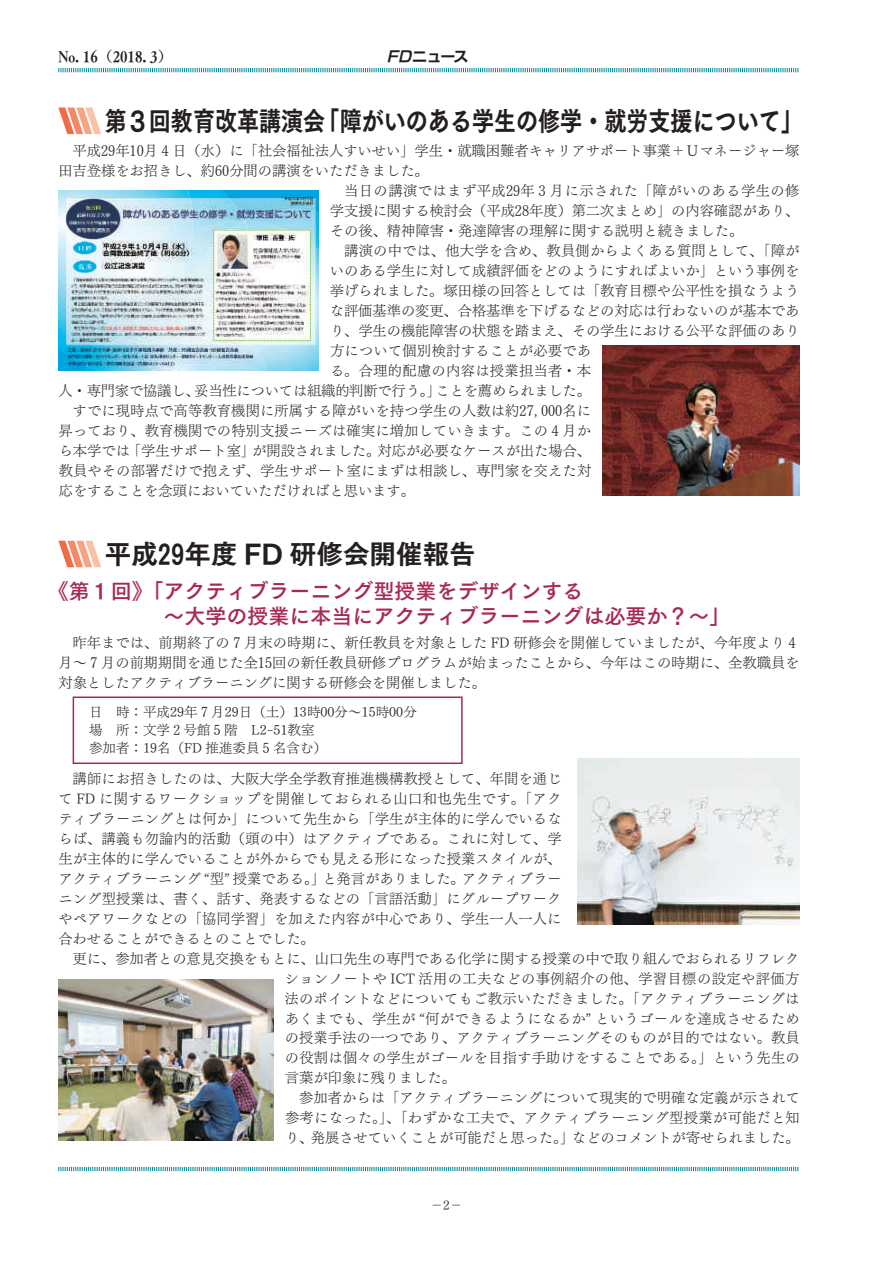
<style>
.page{position:relative;width:893px;height:1263px;background:#fff}
.page>*{position:absolute;margin:0;border:0;box-sizing:border-box;transform-origin:0 0}
.t1{font:26.55px "Tsuku Go Pro E";color:#231f20;scale:.83 1}
.t2{font:26.55px "Tsuku Go Pro E";color:#231f20}
.t3{font:21px/24.8px "Tsuku Go Pro B";color:#a82954}
.t4{font:15px "New Rodin Pro B";color:#231f20}
.t5{font:14.85px "Tsuku A Old Min Pr 6 E";color:#231f20;scale:.8 1}
.t6{font:14.25px/20px "Tsuku Min Pro L";color:#231f20;text-align:justify}
.t7{font:14.25px "Tsuku Min Pro L";letter-spacing:.02em;color:#231f20}
.t8{font:14.25px "Tsuku Min Pro L";letter-spacing:.035em;color:#231f20}
.t9{font:13.5px/18px "Tsuku Min Pro L";color:#231f20}
.t10{font:12.75px "Tsuku Min Pro L";color:#231f20}
.s1{font-family:"Tsuku A Old Min Pr 6 M"}
.s2{font-style:italic}
.s3{font-family:"CID Zen Suuji Tsukushi Min L"}
</style>
<div class="page">
<svg style="left:58px;top:1166px;width:741px;height:6px"></svg>
<svg style="left:58px;top:68px;width:741px;height:5px"></svg>
<svg style="left:58px;top:108px;width:43px;height:26px"></svg>
<svg style="left:58px;top:541px;width:43px;height:26px"></svg>
<div style="left:73px;top:696px;width:390px;height:68px;border:2px solid #a82954"></div>
<img style="left:58px;top:190px;width:260px;height:180px">
<img style="left:602px;top:345px;width:197px;height:150px">
<img style="left:578px;top:758px;width:221px;height:167px">
<img style="left:58px;top:979px;width:215px;height:161px">
<p class="t5" style="left:58px;top:48px;width:144px">No. 16<span class="s1">（</span>2018. 3<span class="s1">）</span></p>
<p class="t4" style="left:387px;top:43px;width:83px"><span class="s2">FD</span>ニュース</p>
<h1 class="t1" style="left:105px;top:97px;width:843px">第３回教育改革講演会「障がいのある学生の修学・就労支援について」</h1>
<p class="t6" style="left:58px;top:138px;width:742px">　平成29年10月<span class="s3">４</span>日（水）に「社会福祉法人すいせい」学生・就職困難者キャリアサポート事業＋Ｕマネージャー塚</p>
<p class="t6" style="left:58px;top:158px;width:372px">田吉登様をお招きし、約60分間の講演をいただきました。</p>
<p class="t8" style="left:330px;top:178px;width:471px">　当日の講演ではまず平成29年<span class="s3">３</span>月に示された「障がいのある学生の修</p>
<p class="t6" style="left:330px;top:199px;width:471px">学支援に関する検討会（平成28年度）第二次まとめ」の内容確認があり、</p>
<p class="t6" style="left:330px;top:219px;width:415px">その後、精神障害・発達障害の理解に関する説明と続きました。</p>
<p class="t7" style="left:330px;top:238px;width:471px">　講演の中では、他大学を含め、教員側からよくある質問として、「障が</p>
<p class="t6" style="left:330px;top:259px;width:471px">いのある学生に対して成績評価をどのようにすればよいか」という事例を</p>
<p class="t6" style="left:330px;top:279px;width:471px">挙げられました。塚田様の回答としては「教育目標や公平性を損なうよう</p>
<p class="t6" style="left:330px;top:299px;width:471px">な評価基準の変更、合格基準を下げるなどの対応は行わないのが基本であ</p>
<p class="t6" style="left:330px;top:319px;width:471px">り、学生の機能障害の状態を踏まえ、その学生における公平な評価のあり</p>
<p class="t7" style="left:330px;top:338px;width:263px">方について個別検討することが必要であ</p>
<p class="t7" style="left:330px;top:358px;width:262px">る。合理的配慮の内容は授業担当者・本</p>
<p class="t6" style="left:59px;top:379px;width:534px">人・専門家で協議し、妥当性については組織的判断で行う。」ことを薦められました。</p>
<p class="t6" style="left:58px;top:399px;width:534px">　すでに現時点で高等教育機関に所属する障がいを持つ学生の人数は約27,000名に</p>
<p class="t6" style="left:59px;top:419px;width:534px">昇っており、教育機関での特別支援ニーズは確実に増加していきます。この<span class="s3">４</span>月か</p>
<p class="t6" style="left:59px;top:439px;width:534px">ら本学では「学生サポート室」が開設されました。対応が必要なケースが出た場合、</p>
<p class="t6" style="left:59px;top:459px;width:534px">教員やその部署だけで抱えず、学生サポート室にまずは相談し、専門家を交えた対</p>
<p class="t6" style="left:59px;top:479px;width:358px">応をすることを念頭においていただければと思います。</p>
<h1 class="t2" style="left:105px;top:530px;width:373px">平成29年度 FD 研修会開催報告</h1>
<h2 class="t3" style="left:58px;top:576px;width:673px;text-indent:-10px">《第１回》「アクティブラーニング型授業をデザインする<br>　　　　　～大学の授業に本当にアクティブラーニングは必要か？～」</h2>
<p class="t6" style="left:58px;top:630px;width:742px;text-indent:14px">昨年までは、前期終了の<span class="s3">７</span>月末の時期に、新任教員を対象とした FD 研修会を開催していましたが、今年度より<span class="s3">４</span>月～<span class="s3">７</span>月の前期期間を通じた全15回の新任教員研修プログラムが始まったことから、今年はこの時期に、全教職員を対象としたアクティブラーニングに関する研修会を開催しました。</p>
<p class="t9" style="left:89px;top:702px;width:329px">日　時：平成29年<span class="s3">７</span>月29日（土）13時00分～15時00分場　所：文学<span class="s3">２</span>号館<span class="s3">５</span>階　L2-51教室<br>参加者：19名（FD 推進委員<span class="s3">５</span>名含む）</p>
<p class="t6" style="left:58px;top:767px;width:505px;text-indent:14px">講師にお招きしたのは、大阪大学全学教育推進機構教授として、年間を通じて FD に関するワークショップを開催しておられる山口和也先生です。「アクティブラーニングとは何か」について先生から「学生が主体的に学んでいるならば、講義も勿論内的活動（頭の中）はアクティブである。これに対して、学生が主体的に学んでいることが外からでも見える形になった授業スタイルが、アクティブラーニング “型” 授業である。」と発言がありました。アクティブラーニング型授業は、書く、話す、発表するなどの「言語活動」にグループワークやペアワークなどの「協同学習」を加えた内容が中心であり、学生一人一人に合わせることができるとのことでした。</p>
<p class="t6" style="left:285px;top:946px;width:517px;text-indent:-212px">更に、参加者との意見交換をもとに、山口先生の専門である化学に関する授業の中で取り組んでおられるリフレクションノートや ICT 活用の工夫などの事例紹介の他、学習目標の設定や評価方法のポイントなどについてもご教示いただきました。「アクティブラーニングはあくまでも、学生が “何ができるようになるか” というゴールを達成させるための授業手法の一つであり、アクティブラーニングそのものが目的ではない。教員の役割は個々の学生がゴールを目指す手助けをすることである。」という先生の言葉が印象に残りました。</p>
<p class="t6" style="left:285px;top:1086px;width:516px;text-indent:14px">参加者からは「アクティブラーニングについて現実的で明確な定義が示されて参考になった。」、「わずかな工夫で、アクティブラーニング型授業が可能だと知り、発展させていくことが可能だと思った。」などのコメントが寄せられました。</p>
<p class="t10" style="left:430px;top:1194px;width:34px">－2－</p>
</div>
